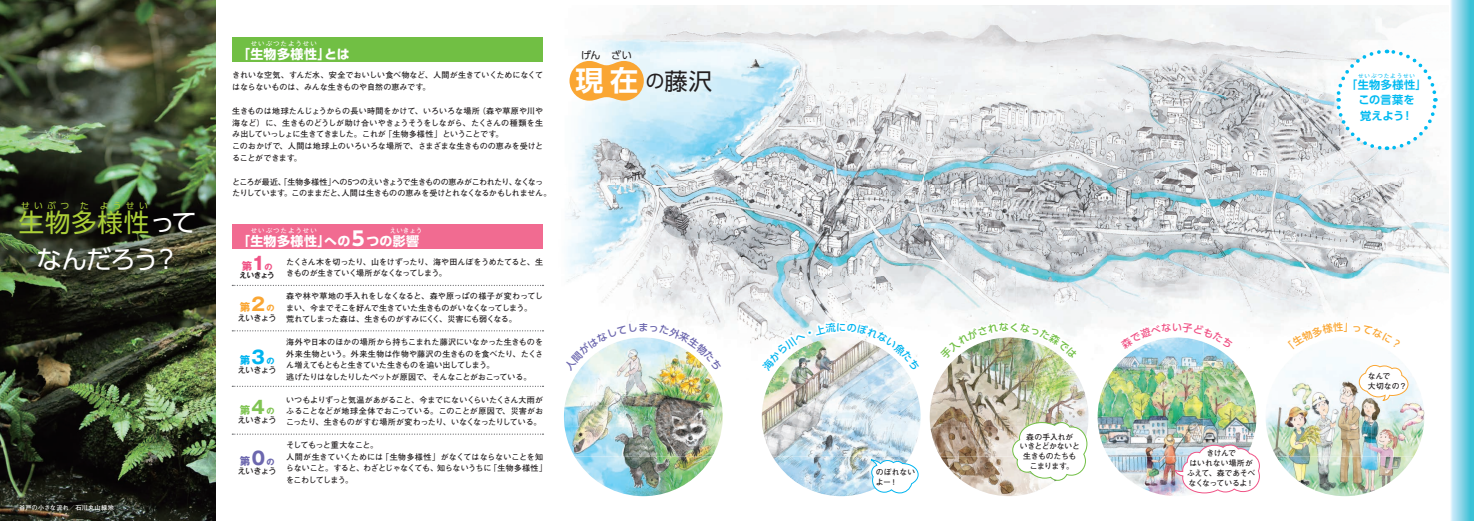
<style>
.page{position:relative;width:1474px;height:521px;background:#fff}
.page>*{position:absolute;margin:0;border:0;box-sizing:border-box;transform-origin:0 0}
.t1{font:700 27.91px "UD Shin Go Pro De";color:#fff}
.t2{font:25.46px "UD Shin Go Pro";letter-spacing:.03em;color:#abcf38}
.t3{font:25.46px "UD Shin Go Pro";letter-spacing:-.04em;color:#fff}
.t4{font:700 12.95px "UD Shin Go Pro";letter-spacing:.035em;color:#fff}
.t5{font:700 11.2px/15.5px "UD Shin Go Pro De";letter-spacing:.02em;color:#00baf1}
.t6{font:700 10.5px "Gothic MB101 Pro";color:#f05386}
.t7{font:700 10.5px "Gothic MB101 Pro";color:#faa633}
.t8{font:700 10.5px "Gothic MB101 Pro";color:#00b4ef}
.t9{font:700 10.5px "Gothic MB101 Pro";color:#80c453}
.t10{font:700 10.5px "Gothic MB101 Pro";color:#6c67ae}
.t11{font:10.06px "UD Shin Go Pro";color:#231f20}
.t12{font:8.75px "UD Shin Go Pro";letter-spacing:.495em;color:#abcf38}
.t13{font:700 8.05px/11.5px "Futo Go B101 Pro";letter-spacing:-.03em;color:#231f20}
.t14{font:700 8.05px/11.8px "Futo Go B101 Pro";letter-spacing:-.01em;color:#231f20}
.t15{font:700 8.05px/11.5px "Futo Go B101 Pro";letter-spacing:-.05em;color:#231f20}
.t16{font:500 8.05px "Gothic MB101 Pro";letter-spacing:-.045em;color:#231f20}
.t17{font:700 8.05px "Gothic MB101 Pro";color:#f05386}
.t18{font:700 8.05px "Gothic MB101 Pro";color:#faa633}
.t19{font:700 8.05px "Gothic MB101 Pro";color:#00b4ef}
.t20{font:700 8.05px "Gothic MB101 Pro";color:#80c453}
.t21{font:700 8.05px "Gothic MB101 Pro";color:#6c67ae}
.t22{font:700 7.88px/9.9px "Futo Go B101 Pro";letter-spacing:-.035em;color:#231f20}
.t23{font:700 7.44px "Gothic MB101 Pro De";letter-spacing:-.065em;color:#231f20}
.t24{font:700 6.48px "UD Shin Go Pro";letter-spacing:.15em;color:#fff}
.t25{font:700 6.21px "Futo Go B101 Pro";letter-spacing:.035em;color:#fff}
.t26{font:700 5.6px "UD Shin Go Pro De";letter-spacing:.15em;color:#00baf1}
.s1{font-size:18.03px}
.s2{color:#fff}
.s3{font-size:19.43px}
.s4{font-family:"UD Shin Go Pro";font-weight:400;font-size:18.64px;color:#231f20}
.s5{font-family:"UD Shin Go Pro";font-weight:400;font-size:23.28px;color:#231f20}
</style>
<div class="page">
<img style="left:567px;top:6px;width:882px;height:270px">
<img style="left:566px;top:276px;width:724px;height:68px">
<img style="left:1290px;top:276px;width:92px;height:14px">
<img style="left:722px;top:407px;width:1px;height:19px">
<img style="left:772px;top:456px;width:138px;height:40px">
<img style="left:761px;top:396px;width:106px;height:60px">
<img style="left:867px;top:396px;width:53px;height:60px">
<img style="left:574px;top:456px;width:138px;height:40px">
<img style="left:564px;top:395px;width:105px;height:61px">
<img style="left:669px;top:395px;width:53px;height:61px">
<img style="left:940px;top:456px;width:115px;height:40px">
<img style="left:929px;top:337px;width:106px;height:119px">
<img style="left:1035px;top:342px;width:53px;height:106px">
<img style="left:1108px;top:456px;width:101px;height:40px">
<img style="left:1097px;top:337px;width:106px;height:119px">
<img style="left:1203px;top:342px;width:53px;height:102px">
<img style="left:1276px;top:456px;width:137px;height:40px">
<img style="left:1265px;top:337px;width:106px;height:119px">
<img style="left:1371px;top:356px;width:53px;height:100px">
<img style="left:0;top:0;width:216px;height:521px">
<div style="left:1449px;top:0;width:24px;height:521px;background:linear-gradient(to right,#e8f2ff,#37bed4)"></div>
<div style="left:232px;top:225px;width:311px;height:24px;background:#f16b91"></div>
<div style="left:232px;top:38px;width:311px;height:24px;background:#71bf44"></div>
<svg style="left:1334px;top:48px;width:104px;height:104px"></svg>
<svg style="left:232px;top:285px;width:311px;height:1px"></svg>
<svg style="left:232px;top:330px;width:311px;height:1px"></svg>
<svg style="left:232px;top:386px;width:311px;height:1px"></svg>
<svg style="left:232px;top:433px;width:311px;height:2px"></svg>
<svg style="left:569px;top:61px;width:75px;height:40px"></svg>
<svg style="left:1012px;top:422px;width:75px;height:59px"></svg>
<svg style="left:870px;top:460px;width:48px;height:33px"></svg>
<svg style="left:1174px;top:444px;width:85px;height:49px"></svg>
<svg style="left:1358px;top:365px;width:50px;height:36px"></svg>
<img style="left:566px;top:319px;width:168px;height:76px">
<img style="left:757px;top:319px;width:167px;height:77px">
<img style="left:935px;top:211px;width:146px;height:170px">
<img style="left:1114px;top:319px;width:123px;height:77px">
<svg style="left:1282px;top:290px;width:89px;height:64px"></svg>
<p class="t24" style="left:251px;top:39px;width:68px">せいぶつたようせい</p>
<h3 class="t4" style="left:237px;top:43px;width:114px">「生物多様性」とは</h3>
<p class="t14" style="left:232px;top:68px;width:312px">きれいな空気、すんだ水、安全でおいしい食べ物など、人間が生きていくためになくてはならないものは、みんな生きものや自然の恵みです。</p>
<p class="t14" style="left:232px;top:104px;width:312px">生きものは地球たんじょうからの長い時間をかけて、いろいろな場所（森や草原や川や海など）に、生きものどうしが助け合いやきょうそうをしながら、たくさんの種類を生み出していっしょに生きてきました。これが「生物多様性」ということです。<br>このおかげで、人間は地球上のいろいろな場所で、さまざまな生きものの恵みを受けとることができます。</p>
<p class="t13" style="left:232px;top:174px;width:320px;line-height:11.8px">ところが最近、「生物多様性」への5つのえいきょうで生きものの恵みがこわれたり、なくなったりしています。このままだと、人間は生きものの恵みを受けとれなくなるかもしれません。</p>
<p class="t12" style="left:21px;top:198px;width:23px">せい</p>
<p class="t12" style="left:47px;top:198px;width:23px">ぶつ</p>
<p class="t12" style="left:80px;top:198px;width:10px">た</p>
<p class="t12" style="left:100px;top:198px;width:23px">よう</p>
<p class="t12" style="left:126px;top:198px;width:23px">せい</p>
<h2 class="t3" style="left:37px;top:238px;width:144px">なんだろう？</h2>
<h3 class="t6" style="left:242px;top:257px;width:27px">第<span class="s1">１</span></h3>
<p class="t17" style="left:264px;top:260px;width:10px">の</p>
<p class="t23" style="left:240px;top:269px;width:36px">えいきょう</p>
<h3 class="t7" style="left:240px;top:299px;width:29px">第<span class="s1">２</span></h3>
<p class="t18" style="left:266px;top:302px;width:10px">の</p>
<p class="t16" style="left:238px;top:311px;width:40px">えいきょう</p>
<h3 class="t8" style="left:240px;top:351px;width:29px">第<span class="s1">３</span></h3>
<p class="t19" style="left:266px;top:354px;width:10px">の</p>
<p class="t16" style="left:238px;top:363px;width:40px">えいきょう</p>
<h3 class="t9" style="left:240px;top:401px;width:29px">第<span class="s1">４</span></h3>
<p class="t20" style="left:266px;top:404px;width:10px">の</p>
<p class="t16" style="left:238px;top:414px;width:40px">えいきょう</p>
<h3 class="t10" style="left:240px;top:452px;width:29px">第<span class="s1">０</span></h3>
<p class="t21" style="left:266px;top:455px;width:10px">の</p>
<p class="t16" style="left:238px;top:464px;width:40px">えいきょう</p>
<h2 class="t2" style="left:19px;top:202px;width:179px">生物多様性<span class="s2">って</span></h2>
<p class="t24" style="left:251px;top:226px;width:68px">せいぶつたようせい</p>
<p class="t24" style="left:390px;top:226px;width:34px">えいきょう</p>
<h3 class="t4" style="left:237px;top:230px;width:184px">「生物多様性」への<span class="s3">５</span>つの影響</h3>
<p class="t15" style="left:286px;top:255px;width:258px">たくさん木を切ったり、山をけずったり、海や田んぼをうめたてると、生きものが生きていく場所がなくなってしまう。</p>
<p class="t13" style="left:286px;top:289px;width:258px">森や林や草地の手入れをしなくなると、森や原っぱの様子が変わってしまい、今までそこを好んで生きていた生きものがいなくなってしまう。<br>荒れてしまった森は、生きものがすみにくく、災害にも弱くなる。</p>
<p class="t13" style="left:286px;top:335px;width:258px">海外や日本のほかの場所から持ちこまれた藤沢にいなかった生きものを外来生物という。外来生物は作物や藤沢の生きものを食べたり、たくさん増えてもともと生きていた生きものを追い出してしまう。<br>逃げたりはなしたりしたペットが原因で、そんなことがおこっている。</p>
<p class="t13" style="left:286px;top:393px;width:258px;text-align:justify">いつもよりずっと気温があがること、今までにないくらいたくさん大雨がふることなどが地球全体でおこっている。このことが原因で、災害がおこったり、生きものがすむ場所が変わったり、いなくなったりしている。</p>
<p class="t13" style="left:286px;top:438px;width:262px">そしてもっと重大なこと。<br>人間が生きていくためには「生物多様性」がなくてはならないことを知らないこと。すると、わざとじゃなくても、知らないうちに「生物多様性」をこわしてしまう。</p>
<p class="t25" style="left:19px;top:503px;width:96px">谷戸の小さな流れ／石川丸山緑地</p>
<p class="t11" style="left:581px;top:47px;width:52px">げん　ざい</p>
<h1 class="t1" style="left:575px;top:58px;width:138px">現在<span class="s4">の</span><span class="s5">藤沢</span></h1>
<p class="t22" style="left:876px;top:466px;width:41px">のぼれないよー！</p>
<p class="t22" style="left:1019px;top:431px;width:62px;text-align:center">森の手入れが<br>いきとどかないと生きものたちもこまります。</p>
<p class="t26" style="left:1358px;top:71px;width:58px">せいぶつたようせい</p>
<h3 class="t5" style="left:1358px;top:92px;width:57px">この言葉を覚えよう！</h3>
<h3 class="t5" style="left:1346px;top:76px;width:82px">「生物多様性」</h3>
<p class="t22" style="left:1187px;top:447px;width:70px;text-align:center">きけんで<br>はいれない場所がふえて、森であそべなくなっているよ！</p>
<p class="t22" style="left:1367px;top:370px;width:41px">なんで<br>大切なの？</p>
</div>
